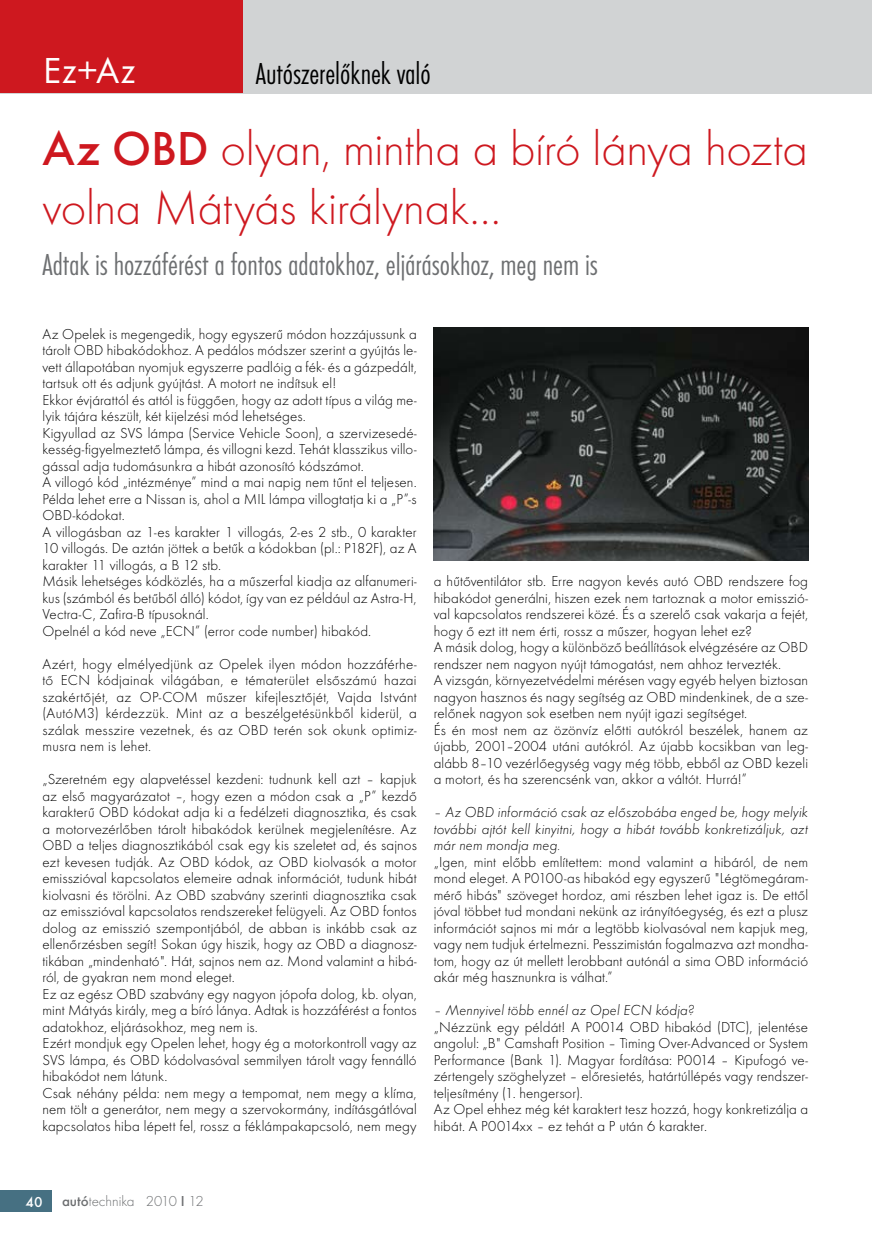
<style>
.page{position:relative;width:872px;height:1246px;background:#fff}
.page>*{position:absolute;margin:0;border:0;box-sizing:border-box;transform-origin:0 0}
.t1{font:300 49.5px/59.4px "Futura TOT";letter-spacing:-.01em;color:#ce181f}
.t2{font:37.5px "Futura TOT Boo";color:#fff}
.t3{font:31.5px "Futura TOT Lig Con";letter-spacing:-.005em;color:#6d6f71}
.t4{font:31.5px "Futura TOT Lig Con";letter-spacing:-.005em;color:#000}
.t5{font:300 15px/16.5px "Futura TOT";letter-spacing:.005em;color:#000}
.t6{font:300 15px "Futura TOT";color:#6d6f71}
.t7{font:500 15px "Futura TOT";color:#fff}
.s1{font-weight:500}
.s2{font-style:italic}
</style>
<div class="page">
<div style="left:0;top:1191px;width:51px;height:21px;background:#467082"></div>
<div style="left:0;top:0;width:872px;height:93px;background:#d1d3d4"></div>
<div style="left:0;top:0;width:242px;height:92px;background:#ce181f"></div>
<img style="left:434px;top:327px;width:374px;height:233px">
<p class="t2" style="left:43px;top:48px;width:94px">Ez+Az</p>
<p class="t4" style="left:256px;top:56px;width:176px">Autószerelőknek való</p>
<p class="t1" style="left:42px;top:119px;width:767px"><span class="s1">Az OBD</span> olyan, mintha a bíró lánya hozta volna Mátyás királynak…</p>
<p class="t3" style="left:42px;top:246px;width:557px">Adtak is hozzáférést a fontos adatokhoz, eljárásokhoz, meg nem is</p>
<p class="t5" style="left:42px;top:326px;width:376px">Az Opelek is megengedik, hogy egyszerű módon hozzájussunk a tárolt OBD hibakódokhoz. A pedálos módszer szerint a gyújtás le&shy;vett állapotában nyomjuk egyszerre padlóig a fék- és a gázpedált, tartsuk ott és adjunk gyújtást. A motort ne indítsuk el!<br>Ekkor évjárattól és attól is függően, hogy az adott típus a világ me&shy;lyik tájára készült, két kijelzési mód lehetséges.<br>Kigyullad az SVS lámpa (Service Vehicle Soon), a szervizesedé&shy;kesség-figyelmeztető lámpa, és villogni kezd. Tehát klasszikus villo&shy;gással adja tudomásunkra a hibát azonosító kódszámot.<br>A villogó kód „intézménye” mind a mai napig nem tűnt el teljesen.<br>Példa lehet erre a Nissan is, ahol a MIL lámpa villogtatja ki a „P”-s OBD-kódokat.<br>A villogásban az 1-es karakter 1 villogás, 2-es 2 stb., 0 karakter 10 villogás. De aztán jöttek a betűk a kódokban (pl.: P182F), az A karakter 11 villogás, a B 12 stb.<br>Másik lehetséges kódközlés, ha a műszerfal kiadja az alfanumeri&shy;kus (számból és betűből álló) kódot, így van ez például az Astra-H, Vectra-C, Zafira-B típusoknál.<br>Opelnél a kód neve „ECN” (error code number) hibakód.</p>
<p class="t5" style="left:42px;top:656px;width:376px;text-align:justify">Azért, hogy elmélyedjünk az Opelek ilyen módon hozzáférhe&shy;tő ECN kódjainak világában, e tématerület elsőszámú hazai szakértőjét, az OP-COM műszer kifejlesztőjét, Vajda Istvánt (AutóM3) kérdezzük. Mint az a beszélgetésünkből kiderül, a szálak messzire vezetnek, és az OBD terén sok okunk optimiz&shy;musra nem is lehet.</p>
<p class="t5" style="left:42px;top:771px;width:376px">„Szeretném egy alapvetéssel kezdeni: tudnunk kell azt – kapjuk az első magyarázatot –, hogy ezen a módon csak a „P” kezdő karakterű OBD kódokat adja ki a fedélzeti diagnosztika, és csak a motorvezérlőben tárolt hibakódok kerülnek megjelenítésre. Az OBD a teljes diagnosztikából csak egy kis szeletet ad, és sajnos ezt kevesen tudják. Az OBD kódok, az OBD kiolvasók a motor emisszióval kapcsolatos elemeire adnak információt, tudunk hibát kiolvasni és törölni. Az OBD szabvány szerinti diagnosztika csak az emisszióval kapcsolatos rendszereket felügyeli. Az OBD fontos dolog az emisszió szempontjából, de abban is inkább csak az ellenőrzésben segít! Sokan úgy hiszik, hogy az OBD a diagnosz&shy;tikában „mindenható". Hát, sajnos nem az. Mond valamint a hibá&shy;ról, de gyakran nem mond eleget.<br>Ez az egész OBD szabvány egy nagyon jópofa dolog, kb. olyan, mint Mátyás király, meg a bíró lánya. Adtak is hozzáférést a fontos adatokhoz, eljárásokhoz, meg nem is.<br>Ezért mondjuk egy Opelen lehet, hogy ég a motorkontroll vagy az SVS lámpa, és OBD kódolvasóval semmilyen tárolt vagy fennálló hibakódot nem látunk.<br>Csak néhány példa: nem megy a tempomat, nem megy a klíma, nem tölt a generátor, nem megy a szervokormány, indításgátlóval kapcsolatos hiba lépett fel, rossz a féklámpakapcsoló, nem megy</p>
<p class="t5" style="left:434px;top:573px;width:376px">a hűtőventilátor stb. Erre nagyon kevés autó OBD rendszere fog hibakódot generálni, hiszen ezek nem tartoznak a motor emisszió&shy;val kapcsolatos rendszerei közé. És a szerelő csak vakarja a fejét, hogy ő ezt itt nem érti, rossz a műszer, hogyan lehet ez?<br>A másik dolog, hogy a különböző beállítások elvégzésére az OBD rendszer nem nagyon nyújt támogatást, nem ahhoz tervezték.<br>A vizsgán, környezetvédelmi mérésen vagy egyéb helyen biztosan nagyon hasznos és nagy segítség az OBD mindenkinek, de a sze&shy;relőnek nagyon sok esetben nem nyújt igazi segítséget.<br>És én most nem az özönvíz előtti autókról beszélek, hanem az újabb, 2001–2004 utáni autókról. Az újabb kocsikban van leg&shy;alább 8–10 vezérlőegység vagy még több, ebből az OBD kezeli a motort, és ha szerencsénk van, akkor a váltót. Hurrá!”</p>
<p class="t5" style="left:434px;top:804px;width:376px"><span class="s2">– Az OBD információ csak az előszobába enged be, hogy melyik további ajtót kell kinyitni, hogy a hibát tovább konkretizáljuk, azt már nem mondja meg.<br></span>„Igen, mint előbb említettem: mond valamint a hibáról, de nem mond eleget. A P0100-as hibakód egy egyszerű "Légtömegáram&shy;mérő hibás" szöveget hordoz, ami részben lehet igaz is. De ettől jóval többet tud mondani nekünk az irányítóegység, és ezt a plusz információt sajnos mi már a legtöbb kiolvasóval nem kapjuk meg, vagy nem tudjuk értelmezni. Pesszimistán fogalmazva azt mondha&shy;tom, hogy az út mellett lerobbant autónál a sima OBD információ akár még hasznunkra is válhat.”</p>
<p class="t5" style="left:434px;top:1002px;width:376px"><span class="s2">– Mennyivel több ennél az Opel ECN kódja?<br></span>„Nézzünk egy példát! A P0014 OBD hibakód (DTC), jelentése angolul: „B" Camshaft Position – Timing Over-Advanced or System Performance (Bank 1). Magyar fordítása: P0014 – Kipufogó ve&shy;zértengely szöghelyzet – előresietés, határtúllépés vagy rendszer&shy;teljesítmény (1. hengersor).<br>Az Opel ehhez még két karaktert tesz hozzá, hogy konkretizálja a hibát. A P0014xx – ez tehát a P után 6 karakter.</p>
<p class="t7" style="left:26px;top:1193px;width:19px">40</p>
<p class="t6" style="left:62px;top:1193px;width:143px"><span class="s1">autó</span>technika 2010 <span class="s1">I</span> 12</p>
</div>
